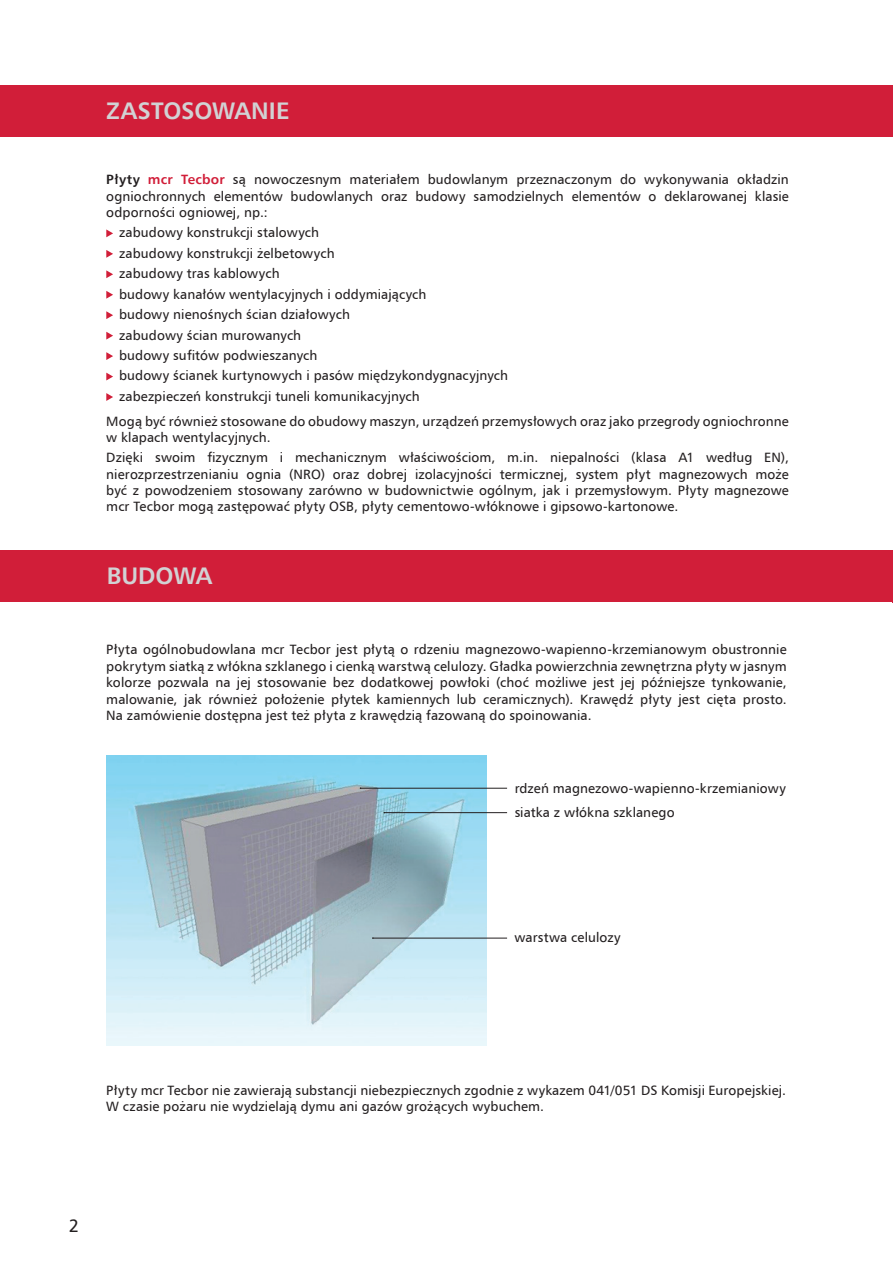
<style>
.page{position:relative;width:893px;height:1263px;background:#fff}
.page>*{position:absolute;margin:0;border:0;box-sizing:border-box;transform-origin:0 0}
.t1{font:700 24px "Humnst 777 EU";color:#d1d2d4}
.t2{font:18px "Humnst 777 EU";color:#231f20}
.t3{font:13.5px/20.4px "Humnst 777 EU";letter-spacing:.005em;color:#231f20}
.s1{font-weight:700}
.s2{font-weight:700;color:#d11e39}
</style>
<div class="page">
<div style="left:0;top:85px;width:893px;height:51px;background:#d11e39"></div>
<svg style="left:106px;top:229px;width:7px;height:8px"></svg>
<svg style="left:106px;top:250px;width:7px;height:8px"></svg>
<svg style="left:106px;top:270px;width:7px;height:8px"></svg>
<svg style="left:106px;top:291px;width:7px;height:8px"></svg>
<svg style="left:106px;top:311px;width:7px;height:8px"></svg>
<svg style="left:106px;top:332px;width:7px;height:8px"></svg>
<svg style="left:106px;top:352px;width:7px;height:8px"></svg>
<svg style="left:106px;top:373px;width:7px;height:7px"></svg>
<svg style="left:106px;top:393px;width:7px;height:8px"></svg>
<div style="left:0;top:551px;width:893px;height:51px;background:#d11e39"></div>
<img style="left:106px;top:756px;width:380px;height:289px">
<hr style="left:360px;top:788px;width:147px;height:1px;background:#231f20">
<hr style="left:384px;top:812px;width:123px;height:1px;background:#231f20">
<hr style="left:373px;top:938px;width:134px;height:1px;background:#231f20">
<h1 class="t1" style="left:106px;top:95px;width:185px">ZASTOSOWANIE</h1>
<p class="t3" style="left:106px;top:171px;width:684px;line-height:16.2px;text-align:justify"><span class="s1">Płyty</span> <span class="s2">mcr Tecbor</span> są nowoczesnym materiałem budowlanym przeznaczonym do wykonywania okładzin ogniochronnych elementów budowlanych oraz budowy samodzielnych elementów o deklarowanej klasie odporności ogniowej, np.:</p>
<p class="t3" style="left:119px;top:222px;width:390px">zabudowy konstrukcji stalowych<br>zabudowy konstrukcji żelbetowych<br>zabudowy tras kablowych<br>budowy kanałów wentylacyjnych i oddymiających<br>budowy nienośnych ścian działowych<br>zabudowy ścian murowanych<br>budowy sufitów podwieszanych<br>budowy ścianek kurtynowych i pasów międzykondygnacyjnych zabezpieczeń konstrukcji tuneli komunikacyjnych</p>
<p class="t3" style="left:106px;top:413px;width:684px;line-height:16.2px">Mogą być również stosowane do obudowy maszyn, urządzeń przemysłowych oraz jako przegrody ogniochronne w klapach wentylacyjnych.</p>
<p class="t3" style="left:106px;top:449px;width:684px;line-height:16.2px;text-align:justify">Dzięki swoim fizycznym i mechanicznym właściwościom, m.in. niepalności (klasa A1 według EN), nierozprzestrzenianiu ognia (NRO) oraz dobrej izolacyjności termicznej, system płyt magnezowych może być z powodzeniem stosowany zarówno w budownictwie ogólnym, jak i przemysłowym. Płyty magnezowe mcr Tecbor mogą zastępować płyty OSB, płyty cementowo-włóknowe i gipsowo-kartonowe.</p>
<h1 class="t1" style="left:107px;top:560px;width:107px">BUDOWA</h1>
<p class="t3" style="left:106px;top:641px;width:682px;line-height:16.5px;text-align:justify">Płyta ogólnobudowlana mcr Tecbor jest płytą o rdzeniu magnezowo-wapienno-krzemianowym obustronnie pokrytym siatką z włókna szklanego i cienką warstwą celulozy. Gładka powierzchnia zewnętrzna płyty w jasnym kolorze pozwala na jej stosowanie bez dodatkowej powłoki (choć możliwe jest jej późniejsze tynkowanie, malowanie, jak również położenie płytek kamiennych lub ceramicznych). Krawędź płyty jest cięta prosto.<br>Na zamówienie dostępna jest też płyta z krawędzią fazowaną do spoinowania.</p>
<p class="t3" style="left:514px;top:777px;width:273px;line-height:23.2px">rdzeń magnezowo-wapienno-krzemianiowy siatka z włókna szklanego</p>
<p class="t3" style="left:514px;top:927px;width:108px">warstwa celulozy</p>
<p class="t3" style="left:106px;top:1081px;width:681px;line-height:16.5px">Płyty mcr Tecbor nie zawierają substancji niebezpiecznych zgodnie z wykazem 041/051 DS Komisji Europejskiej.<br>W czasie pożaru nie wydzielają dymu ani gazów grożących wybuchem.</p>
<h2 class="t2" style="left:69px;top:1215px;width:12px">2</h2>
</div>
